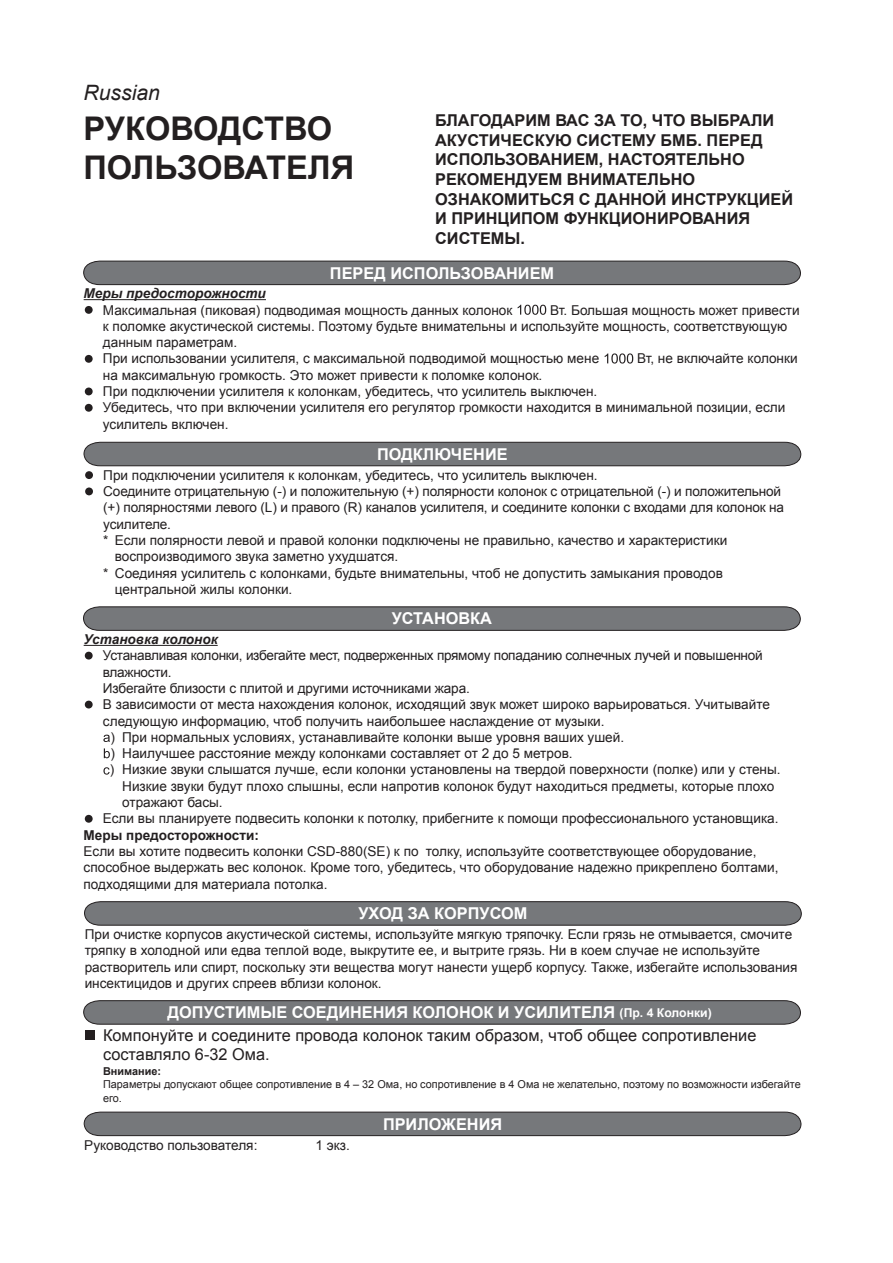
<style>
.page{position:relative;width:893px;height:1263px;background:#fff}
.page>*{position:absolute;margin:0;border:0;box-sizing:border-box;transform-origin:0 0}
.t1{font:700 32.7px/39.2px "Arial";color:#231f20}
.t2{font:italic 21.15px "Arial";color:#231f20}
.t3{font:700 16.35px/19.6px "Arial";color:#231f20}
.t4{font:16.35px/22.5px "Arial";color:#231f20}
.t5{font:700 16.35px "Arial";color:#fff}
.t6{font:13.65px/16.4px "Arial";color:#231f20}
.t7{font:13.65px "Arial";letter-spacing:-.02em;color:#231f20}
.t8{font:italic 700 13.65px "Arial";color:#231f20}
.t9{font:700 13.65px "Arial";color:#231f20}
.t10{font:10.95px/13px "Arial";color:#231f20}
.t11{font:700 10.95px "Arial";color:#231f20}
.s1{font-weight:700;color:#fff}
.s2{font-weight:700;font-size:12.3px;color:#fff}
</style>
<div class="page">
<svg style="left:83px;top:261px;width:718px;height:24px;background:#727376"></svg>
<hr style="left:84px;top:299px;width:182px;height:1px;background:#231f20">
<svg style="left:85px;top:306px;width:8px;height:8px"></svg>
<svg style="left:85px;top:355px;width:8px;height:8px"></svg>
<svg style="left:85px;top:387px;width:8px;height:8px"></svg>
<svg style="left:85px;top:404px;width:8px;height:8px"></svg>
<svg style="left:83px;top:606px;width:718px;height:25px;background:#727376"></svg>
<svg style="left:84px;top:442px;width:717px;height:37px"></svg>
<svg style="left:85px;top:487px;width:8px;height:8px"></svg>
<hr style="left:84px;top:645px;width:134px;height:1px;background:#231f20">
<svg style="left:85px;top:652px;width:8px;height:7px"></svg>
<svg style="left:85px;top:701px;width:8px;height:7px"></svg>
<svg style="left:103px;top:735px;width:7px;height:7px"></svg>
<svg style="left:104px;top:748px;width:6px;height:10px"></svg>
<svg style="left:103px;top:767px;width:7px;height:8px"></svg>
<svg style="left:85px;top:815px;width:8px;height:8px"></svg>
<svg style="left:84px;top:901px;width:718px;height:24px;background:#737477"></svg>
<svg style="left:83px;top:1000px;width:718px;height:24px;background:#737477"></svg>
<div style="left:85px;top:1030px;width:10px;height:10px;background:#231f20"></div>
<svg style="left:84px;top:1112px;width:717px;height:24px;background:#727376"></svg>
<svg style="left:518px;top:305px;width:28px;height:10px"></svg>
<svg style="left:605px;top:353px;width:28px;height:11px"></svg>
<h2 class="t2" style="left:83px;top:79px;width:78px">Russian</h2>
<h1 class="t1" style="left:83px;top:110px;width:272px">РУКОВОДСТВО<br>ПОЛЬЗОВАТЕЛЯ</h1>
<p class="t3" style="left:435px;top:111px;width:359px">БЛАГОДАРИМ ВАС ЗА ТО, ЧТО ВЫБРАЛИ<br>АКУСТИЧЕСКУЮ СИСТЕМУ БМБ. ПЕРЕД<br>ИСПОЛЬЗОВАНИЕМ, НАСТОЯТЕЛЬНО<br>РЕКОМЕНДУЕМ ВНИМАТЕЛЬНО<br>ОЗНАКОМИТЬСЯ С ДАННОЙ ИНСТРУКЦИЕЙ<br>И ПРИНЦИПОМ ФУНКЦИОНИРОВАНИЯ<br>СИСТЕМЫ.</p>
<p class="t5" style="left:330px;top:262px;width:226px">ПЕРЕД ИСПОЛЬЗОВАНИЕМ</p>
<p class="t8" style="left:84px;top:285px;width:184px">Меры предосторожности</p>
<p class="t6" style="left:103px;top:302px;width:698px">Максимальная (пиковая) подводимая мощность данных колонок 1200 Вт. Большая мощность может привести к поломке акустической системы. Поэтому будьте внимательны и используйте мощность, соответствующую данным параметрам.<br>При использовании усилителя, с максимальной подводимой мощностью мене 1200 Вт, не включайте колонки на максимальную громкость. Это может привести к поломке колонок.<br>При подключении усилителя к колонкам, убедитесь, что усилитель выключен.<br>Убедитесь, что при включении усилителя его регулятор громкости находится в минимальной позиции, если усилитель включен.</p>
<p class="t5" style="left:377px;top:443px;width:132px">ПОДКЛЮЧЕНИЕ</p>
<p class="t6" style="left:103px;top:467px;width:496px">При подключении усилителя к колонкам, убедитесь, что усилитель выключен.</p>
<p class="t6" style="left:103px;top:483px;width:679px">Соедините отрицательную (-) и положительную (+) полярности колонок с отрицательной (-) и положительной</p>
<p class="t6" style="left:103px;top:500px;width:682px">(+) полярностями левого (L) и правого (R) каналов усилителя, и соедините колонки с входами для колонок на</p>
<p class="t6" style="left:103px;top:516px;width:69px">усилителе.</p>
<p class="t6" style="left:103px;top:532px;width:625px">* Если полярности левой и правой колонки подключены не правильно, качество и характеристики</p>
<p class="t6" style="left:115px;top:548px;width:285px">воспроизводимого звука заметно ухудшатся.</p>
<p class="t6" style="left:103px;top:565px;width:621px">* Соединяя усилитель с колонками, будьте внимательны, чтоб не допустить замыкания проводов</p>
<p class="t6" style="left:115px;top:581px;width:179px">центральной жилы колонки.</p>
<p class="t8" style="left:84px;top:630px;width:136px">Установка колонок</p>
<p class="t7" style="left:103px;top:646px;width:661px">Устанавливая колонки, избегайте мест, подверженных прямому попаданию солнечных лучей и повышенной</p>
<p class="t7" style="left:103px;top:663px;width:70px">влажности.</p>
<p class="t6" style="left:103px;top:680px;width:368px">Избегайте близости с плитой и другими источниками жара.</p>
<p class="t6" style="left:103px;top:696px;width:669px">В зависимости от места нахождения колонок, исходящий звук может широко варьироваться. Учитывайте</p>
<p class="t6" style="left:103px;top:713px;width:503px">следующую информацию, чтоб получить наибольшее наслаждение от музыки.</p>
<p class="t6" style="left:110px;top:729px;width:515px">) При нормальных условиях, устанавливайте колонки выше уровня ваших ушей.</p>
<p class="t6" style="left:110px;top:745px;width:464px">) Наилучшее расстояние между колонками составляет от 2 до 5 метров.</p>
<p class="t6" style="left:110px;top:762px;width:672px">) Низкие звуки слышатся лучше, если колонки установлены на твердой поверхности (полке) или у стены.</p>
<p class="t6" style="left:122px;top:778px;width:654px">Низкие звуки будут плохо слышны, если напротив колонок будут находиться предметы, которые плохо</p>
<p class="t6" style="left:122px;top:794px;width:102px">отражают басы.</p>
<p class="t6" style="left:103px;top:810px;width:677px">Если вы планируете подвесить колонки к потолку, прибегните к помощи профессионального установщика.</p>
<p class="t9" style="left:84px;top:826px;width:177px">Меры предосторожности:</p>
<p class="t6" style="left:84px;top:843px;width:696px">Если вы хотите подвесить колонки CSD-880(SE) к по толку, используйте соответствующее оборудование, способное выдержать вес колонок. Кроме того, убедитесь, что оборудование надежно прикреплено болтами, подходящими для материала потолка.</p>
<p class="t5" style="left:358px;top:903px;width:170px">УХОД ЗА КОРПУСОМ</p>
<p class="t6" style="left:85px;top:926px;width:714px">При очистке корпусов акустической системы, используйте мягкую тряпочку. Если грязь не отмывается, смочите тряпку в холодной или едва теплой воде, выкрутите ее, и вытрите грязь. Ни в коем случае не используйте растворитель или спирт, поскольку эти вещества могут нанести ущерб корпусу. Также, избегайте использования инсектицидов и других спреев вблизи колонок.</p>
<p class="t4" style="left:103px;top:1001px;width:655px;text-indent:65px"><span class="s1">ДОПУСТИМЫЕ СОЕДИНЕНИЯ КОЛОНОК И УСИЛИТЕЛЯ</span> <span class="s2">(Пр. 4 Колонки)<br></span>Компонуйте и соедините провода колонок таким образом, чтоб общее сопротивление</p>
<p class="t4" style="left:103px;top:1044px;width:168px">составляло 6-32 Ома.</p>
<p class="t11" style="left:103px;top:1064px;width:59px">Внимание:</p>
<p class="t10" style="left:103px;top:1078px;width:699px">Параметры допускают общее сопротивление в 4 – 32 Ома, но сопротивление в 4 Ома не желательно, поэтому по возможности избегайте его.</p>
<p class="t5" style="left:383px;top:1113px;width:121px">ПРИЛОЖЕНИЯ</p>
<p class="t6" style="left:84px;top:1137px;width:175px">Руководство пользователя:</p>
<p class="t6" style="left:316px;top:1137px;width:36px">1 экз.</p>
<p class="t5" style="left:392px;top:608px;width:102px">УСТАНОВКА</p>
</div>
